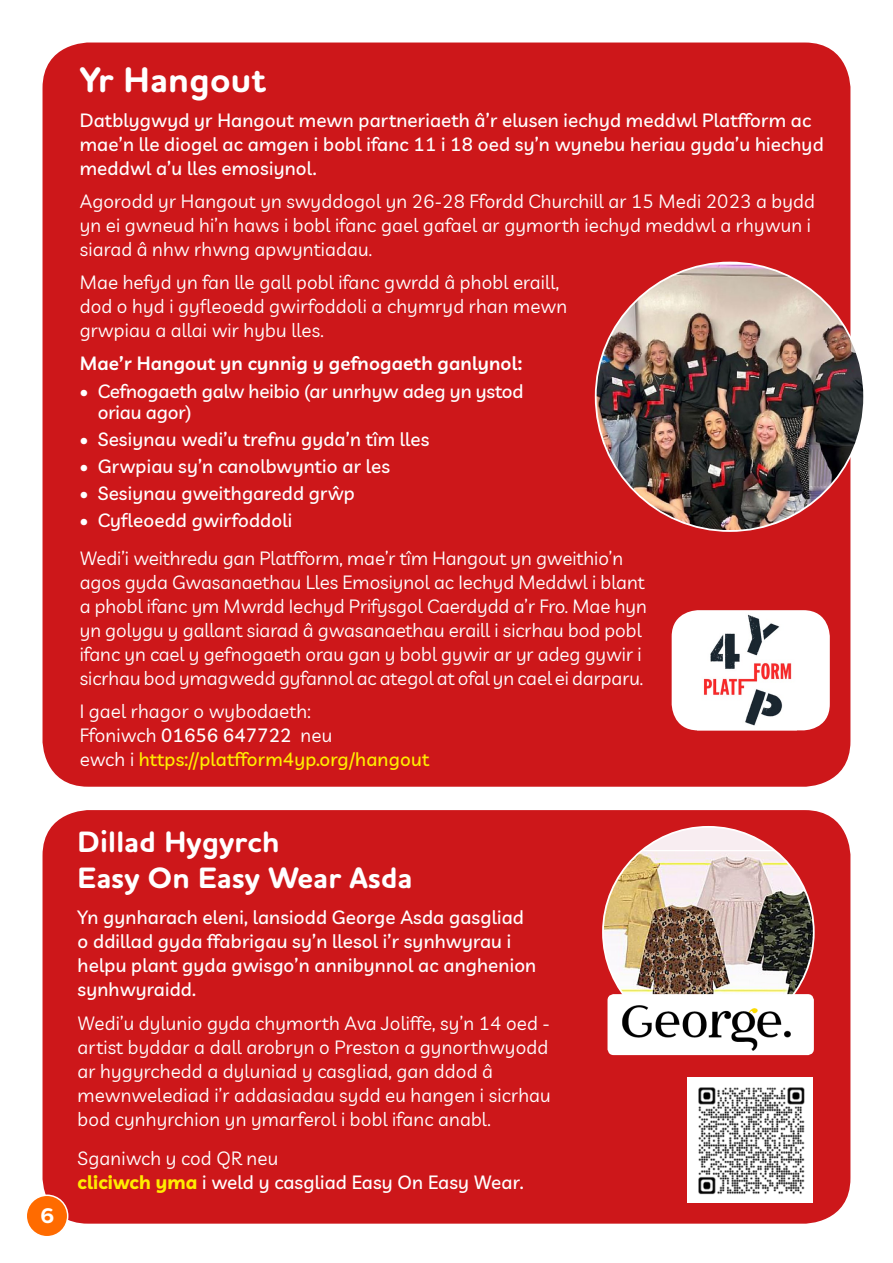
<style>
.page{position:relative;width:893px;height:1263px;background:#fff}
.page>*{position:absolute;margin:0;border:0;box-sizing:border-box;transform-origin:0 0}
.t1{font:700 36px "Houschka Rounded";letter-spacing:.01em;color:#fff}
.t2{font:700 30px "Houschka Rounded";letter-spacing:.01em;color:#fff}
.t3{font:700 21px "Filson Soft";color:#fff}
.main_text_style{font:18.75px/24px "Livvic";letter-spacing:.01em;color:#fff}
.main_text_style-2{font:500 18.75px/24px "Livvic";letter-spacing:.01em;color:#fff}
.main_text_style-3{font:600 18.75px "Livvic";letter-spacing:.01em;color:#fff}
.main_text_style-4{font:500 18.75px "Livvic";letter-spacing:.01em;color:#ffed00}
.s1{font-weight:500}
.s2{font-weight:400;color:#fff}
.s3{font-weight:700;color:#ffed00}
</style>
<div class="page">
<div style="left:43px;top:810px;width:807px;height:414px;background:#cd171a;border-radius:46px"></div>
<div style="left:43px;top:43px;width:807px;height:744px;background:#cd171a;border-radius:46px"></div>
<div style="left:672px;top:610px;width:158px;height:120px;background:#fff;border-radius:26px"></div>
<img style="left:703px;top:614px;width:89px;height:112px">
<div style="left:603px;top:827px;width:211px;height:211px;background:#f8edf1;border-radius:50%"></div>
<img style="left:603px;top:849px;width:211px;height:149px">
<img style="left:596px;top:265px;width:266px;height:265px">
<img style="left:687px;top:1078px;width:126px;height:124px">
<div style="left:607px;top:994px;width:207px;height:61px;background:#fff;border-radius:6px"></div>
<img style="left:623px;top:1005px;width:168px;height:46px">
<div style="left:26px;top:1195px;width:42px;height:42px;background:#ff6b00;border-radius:50%"></div>
<div style="left:26px;top:1194px;width:42px;height:43px;border:2px solid #fff;border-radius:50%"></div>
<p class="t1" style="left:80px;top:57px;width:188px">Yr Hangout</p>
<p class="main_text_style-2" style="left:80px;top:107px;width:745px">Datblygwyd yr Hangout mewn partneriaeth â’r elusen iechyd meddwl Platfform ac mae’n lle diogel ac amgen i bobl ifanc 11 i 18 oed sy’n wynebu heriau gyda’u hiechyd meddwl a’u lles emosiynol.</p>
<p class="main_text_style" style="left:80px;top:188px;width:737px">Agorodd yr Hangout yn swyddogol yn 26-28 Ffordd Churchill ar 15 Medi 2023 a bydd yn ei gwneud hi’n haws i bobl ifanc gael gafael ar gymorth iechyd meddwl a rhywun i siarad â nhw rhwng apwyntiadau.</p>
<p class="main_text_style" style="left:80px;top:269px;width:489px">Mae hefyd yn fan lle gall pobl ifanc gwrdd â phobl eraill, dod o hyd i gyfleoedd gwirfoddoli a chymryd rhan mewn grwpiau a allai wir hybu lles.</p>
<p class="main_text_style-3" style="left:80px;top:349px;width:444px">Mae’r Hangout yn cynnig y gefnogaeth ganlynol:</p>
<p class="main_text_style-2" style="left:80px;top:378px;width:445px">• Cefnogaeth galw heibio (ar unrhyw adeg yn ystod</p>
<p class="main_text_style-2" style="left:98px;top:399px;width:95px">oriau agor)</p>
<p class="main_text_style-2" style="left:80px;top:426px;width:351px">• Sesiynau wedi’u trefnu gyda’n tîm lles</p>
<p class="main_text_style-2" style="left:80px;top:453px;width:312px">• Grwpiau sy’n canolbwyntio ar les</p>
<p class="main_text_style-2" style="left:80px;top:480px;width:277px">• Sesiynau gweithgaredd grŵp</p>
<p class="main_text_style-2" style="left:80px;top:507px;width:214px">• Cyfleoedd gwirfoddoli</p>
<p class="main_text_style" style="left:80px;top:545px;width:568px">Wedi’i weithredu gan Platfform, mae’r tîm Hangout yn gweithio’n agos gyda Gwasanaethau Lles Emosiynol ac Iechyd Meddwl i blant a phobl ifanc ym Mwrdd Iechyd Prifysgol Caerdydd a’r Fro. Mae hyn yn golygu y gallant siarad â gwasanaethau eraill i sicrhau bod pobl ifanc yn cael y gefnogaeth orau gan y bobl gywir ar yr adeg gywir i sicrhau bod ymagwedd gyfannol ac ategol at ofal yn cael ei darparu.</p>
<p class="main_text_style" style="left:80px;top:699px;width:232px">I gael rhagor o wybodaeth:</p>
<p class="main_text_style" style="left:80px;top:723px;width:254px">Ffoniwch <span class="s1">01656 647722</span> neu</p>
<p class="main_text_style-4" style="left:80px;top:746px;width:351px"><span class="s2">ewch i</span> https://platfform4yp.org/hangout</p>
<p class="t3" style="left:41px;top:1202px;width:15px">6</p>
<p class="t2" style="left:78px;top:822px;width:203px">Dillad Hygyrch</p>
<p class="t2" style="left:78px;top:858px;width:336px">Easy On Easy Wear Asda</p>
<p class="main_text_style-2" style="left:78px;top:904px;width:460px">Yn gynharach eleni, lansiodd George Asda gasgliad o ddillad gyda ffabrigau sy’n llesol i’r synhwyrau i helpu plant gyda gwisgo’n annibynnol ac anghenion synhwyraidd.</p>
<p class="main_text_style" style="left:78px;top:1010px;width:475px">Wedi’u dylunio gyda chymorth Ava Joliffe, sy’n 14 oed - artist byddar a dall arobryn o Preston a gynorthwyodd ar hygyrchedd a dyluniad y casgliad, gan ddod â mewnwelediad i’r addasiadau sydd eu hangen i sicrhau bod cynhyrchion yn ymarferol i bobl ifanc anabl.</p>
<p class="main_text_style" style="left:78px;top:1145px;width:202px">Sganiwch y cod QR neu</p>
<p class="main_text_style-2" style="left:78px;top:1169px;width:447px"><span class="s3">cliciwch yma</span> i weld y casgliad Easy On Easy Wear.</p>
</div>
